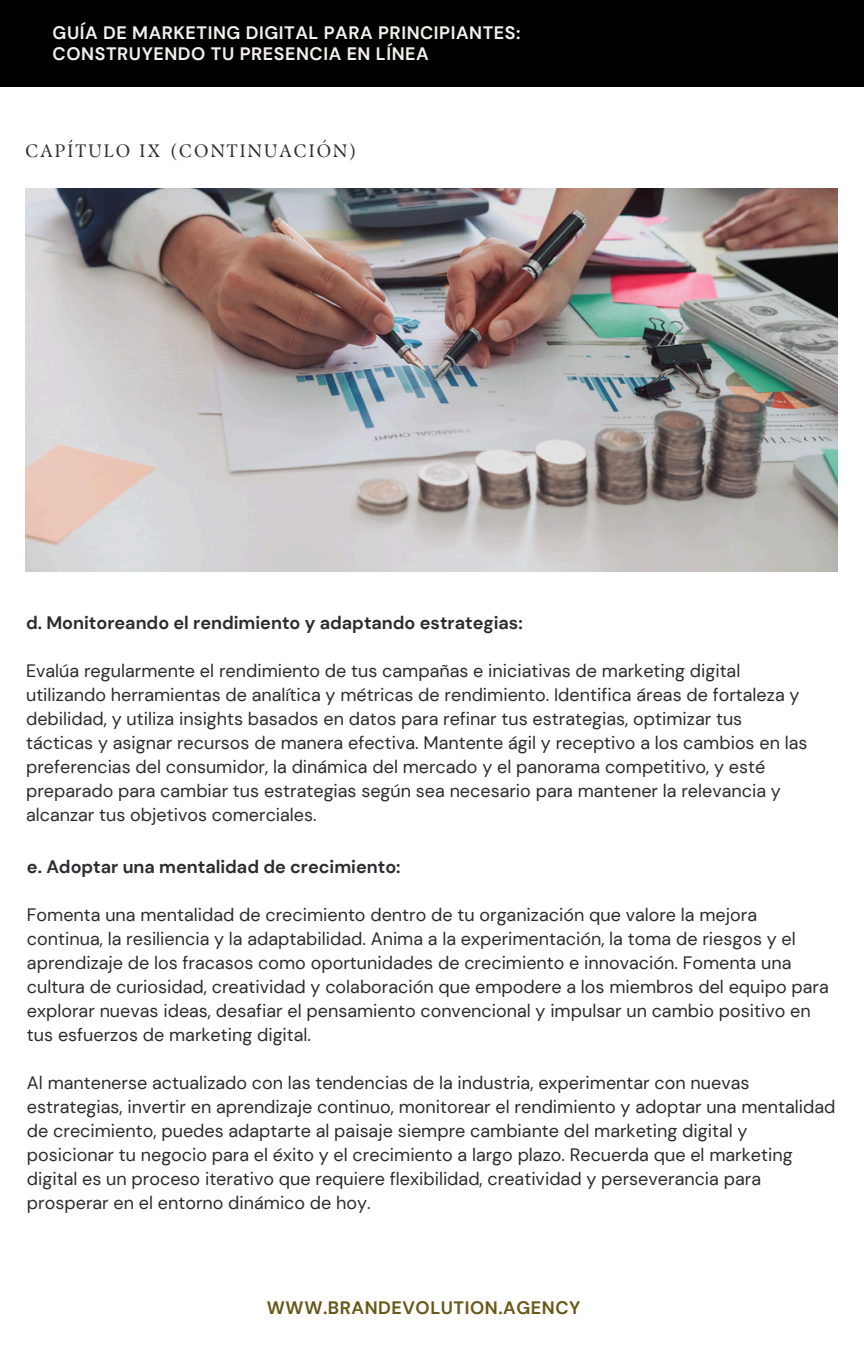
<style>
.page{position:relative;width:864px;height:1350px;background:#fff}
.page>*{position:absolute;margin:0;border:0;box-sizing:border-box;transform-origin:0 0}
.t1{font:18px/24.1px "DM Sans";color:#2b2c30}
.t2{font:700 18px/20.9px "DM Sans";letter-spacing:.03em;color:#f4f0eb}
.t3{font:700 18px "DM Sans";color:#2b2c30}
.t4{font:700 18px "DM Sans";letter-spacing:.03em;color:#675918}
.t5{font:18px "TY Serif D";letter-spacing:.12em;color:#2b2c30}
</style>
<div class="page">
<img style="left:26px;top:188px;width:811px;height:383px">
<div style="left:0;top:0;width:864px;height:86px;background:#000"></div>
<h1 class="t2" style="left:53px;top:22px;width:469px">GUÍA DE MARKETING DIGITAL PARA PRINCIPIANTES:<br>CONSTRUYENDO TU PRESENCIA EN LÍNEA</h1>
<h1 class="t2" style="left:53px;top:33px;width:440px">DECLUTTER YOUR HOME AND FIND MORE PEACE</h1>
<h2 class="t5" style="left:26px;top:140px;width:333px">CAPÍTULO IX (CONTINUACIÓN)</h2>
<h3 class="t3" style="left:26px;top:612px;width:498px">d. Monitoreando el rendimiento y adaptando estrategias:</h3>
<p class="t1" style="left:26px;top:659px;width:783px">Evalúa regularmente el rendimiento de tus campañas e iniciativas de marketing digital utilizando herramientas de analítica y métricas de rendimiento. Identifica áreas de fortaleza y debilidad, y utiliza insights basados en datos para refinar tus estrategias, optimizar tus tácticas y asignar recursos de manera efectiva. Mantente ágil y receptivo a los cambios en las preferencias del consumidor, la dinámica del mercado y el panorama competitivo, y esté preparado para cambiar tus estrategias según sea necesario para mantener la relevancia y alcanzar tus objetivos comerciales.</p>
<h3 class="t3" style="left:27px;top:856px;width:375px">e. Adoptar una mentalidad de crecimiento:</h3>
<p class="t1" style="left:27px;top:903px;width:803px">Fomenta una mentalidad de crecimiento dentro de tu organización que valore la mejora continua, la resiliencia y la adaptabilidad. Anima a la experimentación, la toma de riesgos y el aprendizaje de los fracasos como oportunidades de crecimiento e innovación. Fomenta una cultura de curiosidad, creatividad y colaboración que empodere a los miembros del equipo para explorar nuevas ideas, desafiar el pensamiento convencional y impulsar un cambio positivo en tus esfuerzos de marketing digital.</p>
<p class="t1" style="left:27px;top:1071px;width:810px">Al mantenerse actualizado con las tendencias de la industria, experimentar con nuevas estrategias, invertir en aprendizaje continuo, monitorear el rendimiento y adoptar una mentalidad de crecimiento, puedes adaptarte al paisaje siempre cambiante del marketing digital y posicionar tu negocio para el éxito y el crecimiento a largo plazo. Recuerda que el marketing digital es un proceso iterativo que requiere flexibilidad, creatividad y perseverancia para prosperar en el entorno dinámico de hoy.</p>
<h1 class="t4" style="left:267px;top:1296px;width:315px">WWW.BRANDEVOLUTION.AGENCY</h1>
</div>
